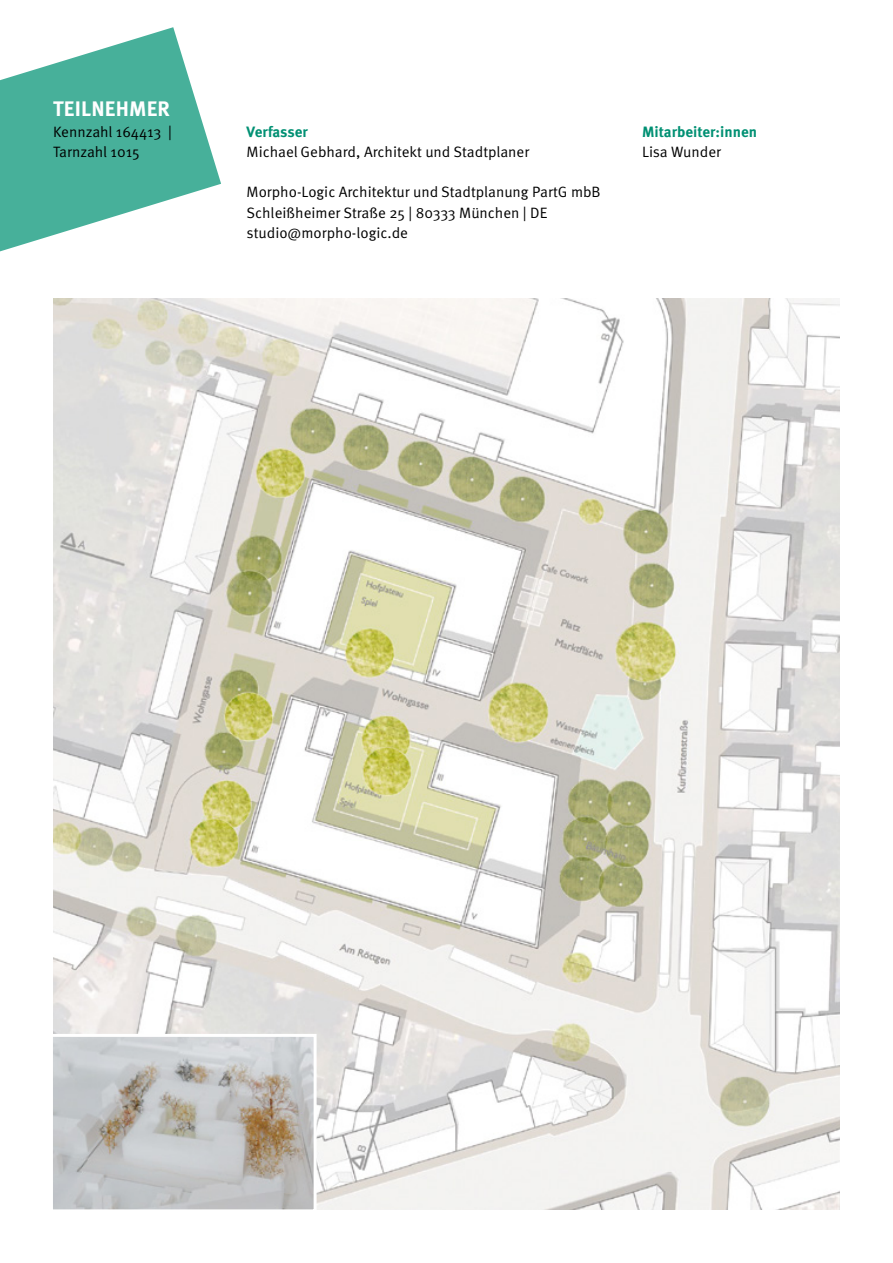
<style>
.page{position:relative;width:893px;height:1263px;background:#fff}
.page>*{position:absolute;margin:0;border:0;box-sizing:border-box;transform-origin:0 0}
.t1{font:700 21px "Meta Pro";letter-spacing:.01em;color:#fff}
.t2{font:15px/20.2px "Meta Pro";color:#000}
.t3{font:700 15px "Meta Pro";color:#009073}
</style>
<div class="page">
<svg style="left:0;top:27px;width:221px;height:224px;fill:#47b09a"></svg>
<img style="left:53px;top:298px;width:787px;height:912px">
<img style="left:54px;top:1038px;width:259px;height:170px">
<div style="left:50px;top:1034px;width:267px;height:178px;border:3px solid #fff"></div>
<h1 class="t1" style="left:53px;top:93px;width:118px">TEILNEHMER</h1>
<p class="t2" style="left:53px;top:120px;width:120px">Kennzahl 164413 |<br>Tarnzahl 1015</p>
<p class="t3" style="left:247px;top:120px;width:63px">Verfasser</p>
<p class="t2" style="left:247px;top:140px;width:284px">Michael Gebhard, Architekt und Stadtplaner</p>
<p class="t2" style="left:247px;top:181px;width:356px">Morpho-Logic Architektur und Stadtplanung PartG mbB<br>Schleißheimer Straße 25 | 80333 München | DE studio@morpho-logic.de</p>
<p class="t3" style="left:642px;top:120px;width:117px">Mitarbeiter:innen</p>
<p class="t2" style="left:642px;top:140px;width:80px">Lisa Wunder</p>
</div>
